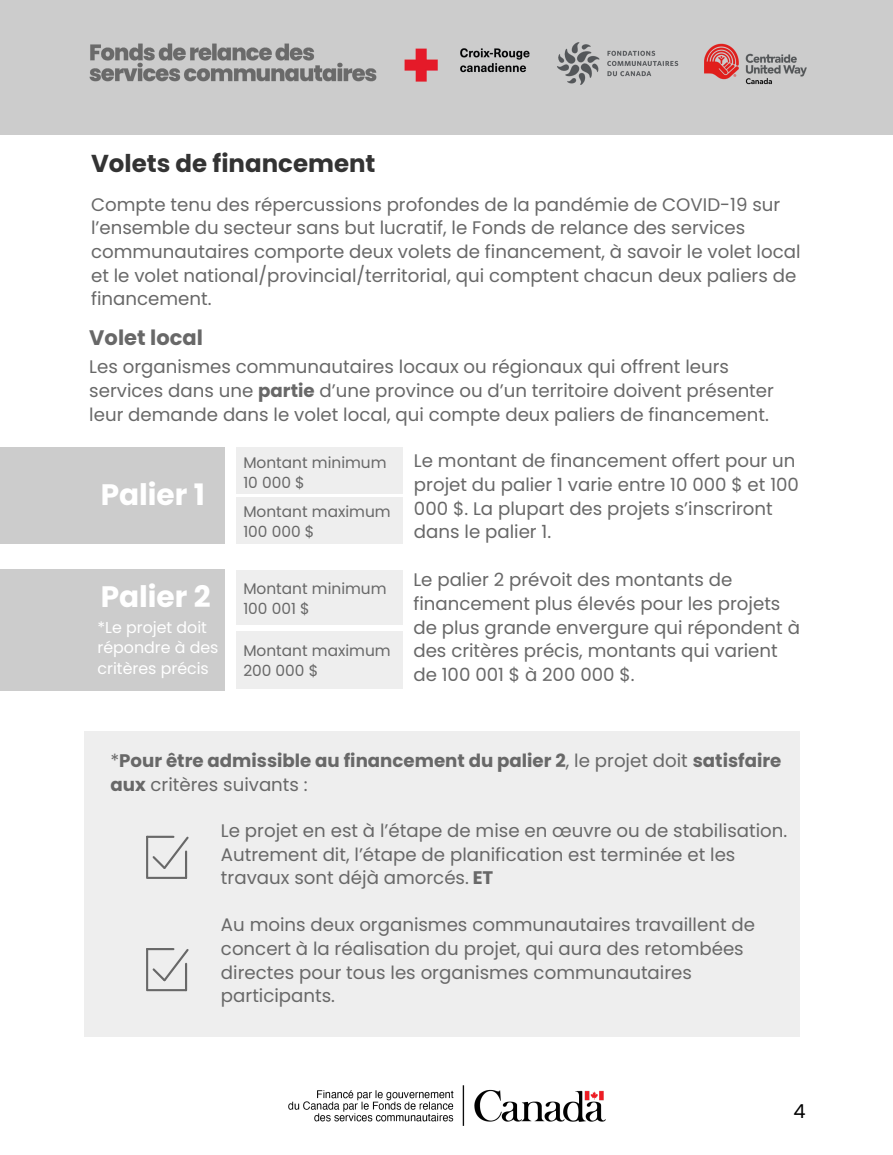
<style>
.page{position:relative;width:893px;height:1155px;background:#fff}
.page>*{position:absolute;margin:0;border:0;box-sizing:border-box;transform-origin:0 0}
.t1{font:700 29.57px "Poppins";color:#fff}
.t2{font:700 24.46px "Poppins";color:#333}
.t3{font:700 21px "Poppins";color:#686868}
.t4{font:19.25px "Poppins";color:#000}
.t5{font:18.16px/23.6px "Poppins";color:#686868}
.t6{font:700 18.16px/23.6px "Poppins";color:#686868}
.t7{font:15.82px/20.5px "Poppins";color:#fff}
.t8{font:15.36px/19.9px "Poppins";color:#686868}
.s1{font-weight:700}
.s2{font-weight:400}
</style>
<div class="page">
<div style="left:0;top:0;width:892px;height:135px;background:#ccc"></div>
<div style="left:0;top:448px;width:224px;height:95px;background:#ccc"></div>
<div style="left:236px;top:448px;width:166px;height:45px;background:#eee"></div>
<div style="left:236px;top:498px;width:166px;height:45px;background:#eee"></div>
<div style="left:0;top:570px;width:224px;height:121px;background:#ccc"></div>
<div style="left:236px;top:570px;width:166px;height:54px;background:#eee"></div>
<div style="left:236px;top:632px;width:166px;height:57px;background:#eee"></div>
<div style="left:84px;top:731px;width:715px;height:306px;background:#eee"></div>
<svg style="left:146px;top:835px;width:43px;height:44px"></svg>
<svg style="left:146px;top:948px;width:43px;height:43px"></svg>
<img style="left:288px;top:1085px;width:318px;height:41px">
<img style="left:90px;top:42px;width:716px;height:43px">
<h2 class="t2" style="left:91px;top:146px;width:286px">Volets de financement</h2>
<p class="t5" style="left:91px;top:193px;width:711px">Compte tenu des répercussions profondes de la pandémie de COVID-19 sur l’ensemble du secteur sans but lucratif, le Fonds de relance des services communautaires comporte deux volets de financement, à savoir le volet local et le volet national/provincial/territorial, qui comptent chacun deux paliers de financement.</p>
<p class="t3" style="left:89px;top:323px;width:115px">Volet local</p>
<p class="t5" style="left:89px;top:355px;width:686px">Les organismes communautaires locaux ou régionaux qui offrent leurs services dans une <span class="s1">partie</span> d’une province ou d’un territoire doivent présenter leur demande dans le volet local, qui compte deux paliers de financement.</p>
<h1 class="t1" style="left:101px;top:474px;width:106px">Palier 1</h1>
<h1 class="t1" style="left:101px;top:576px;width:111px">Palier 2</h1>
<p class="t7" style="left:98px;top:617px;width:122px">*Le projet doit répondre à des critères précis</p>
<p class="t8" style="left:243px;top:453px;width:145px">Montant minimum<br>10 000 $</p>
<p class="t8" style="left:243px;top:501px;width:149px">Montant maximum<br>100 000 $</p>
<p class="t8" style="left:243px;top:579px;width:145px">Montant minimum<br>100 001 $</p>
<p class="t8" style="left:243px;top:640px;width:149px">Montant maximum<br>200 000 $</p>
<p class="t5" style="left:414px;top:449px;width:386px">Le montant de financement offert pour un projet du palier 1 varie entre 10 000 $ et 100<br>000 $. La plupart des projets s’inscriront dans le palier 1.</p>
<p class="t5" style="left:413px;top:568px;width:388px">Le palier 2 prévoit des montants de financement plus élevés pour les projets de plus grande envergure qui répondent à des critères précis, montants qui varient de 100 001 $ à 200 000 $.</p>
<p class="t6" style="left:110px;top:749px;width:672px"><span class="s2">*</span>Pour être admissible au financement du palier 2<span class="s2">, le projet doit</span> satisfaire aux <span class="s2">critères suivants :</span></p>
<p class="t5" style="left:221px;top:819px;width:568px">Le projet en est à l’étape de mise en œuvre ou de stabilisation.<br>Autrement dit, l’étape de planification est terminée et les travaux sont déjà amorcés. <span class="s1">ET</span></p>
<p class="t5" style="left:221px;top:913px;width:535px">Au moins deux organismes communautaires travaillent de concert à la réalisation du projet, qui aura des retombées directes pour tous les organismes communautaires participants.</p>
<p class="t4" style="left:793px;top:1098px;width:14px">4</p>
</div>
